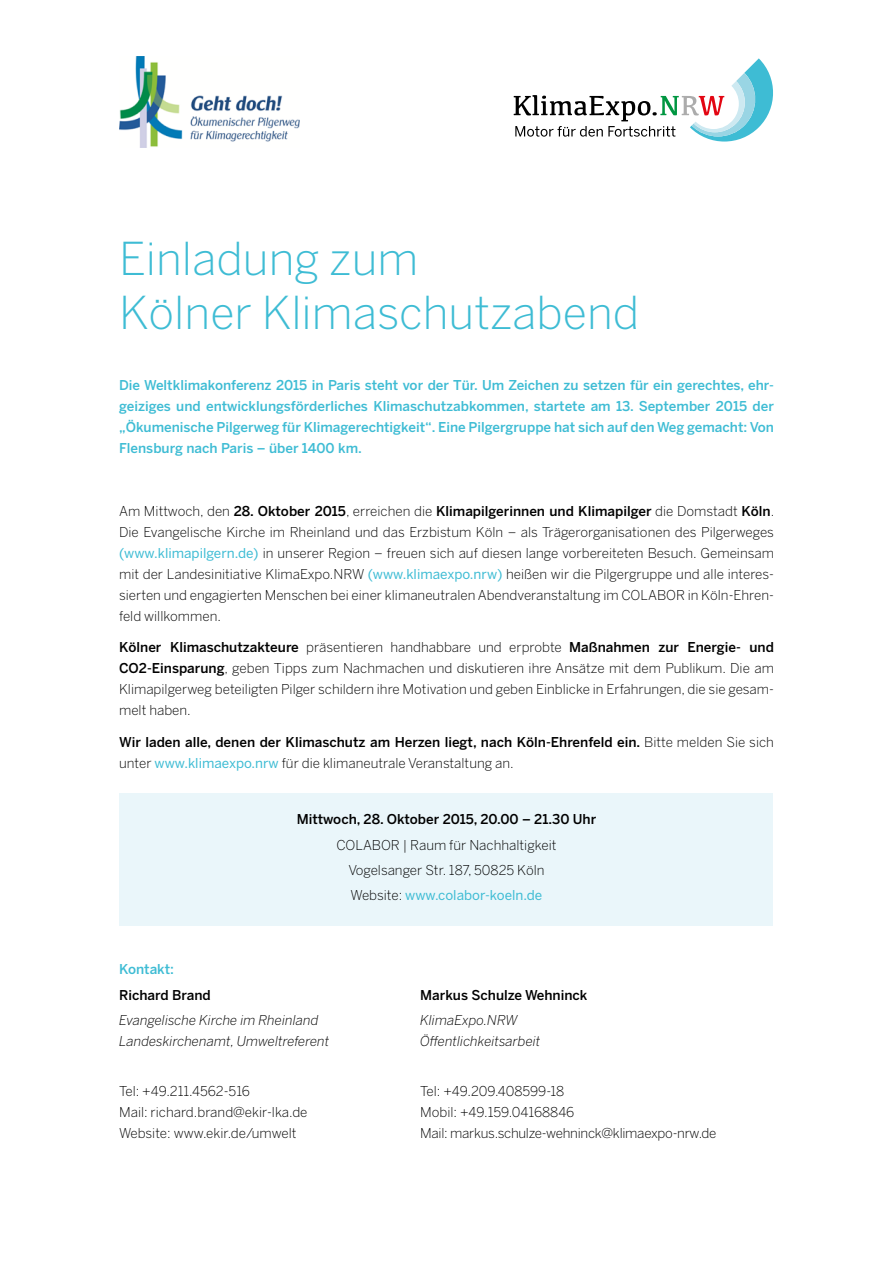
<style>
.page{position:relative;width:893px;height:1263px;background:#fff}
.page>*{position:absolute;margin:0;border:0;box-sizing:border-box;transform-origin:0 0}
.t1{font:300 45px/54px "Benton Sans";color:#3ebcd4}
.t2{font:300 13.5px/21px "Benton Sans";color:#000;text-align:justify}
.t3{font:500 13.5px/21px "Benton Sans";color:#3ebcd4;text-align:justify}
.t4{font:500 13.5px/21px "Benton Sans";color:#000}
.t5{font:italic 300 13.5px/21px "Benton Sans";color:#000}
.t6{font:300 13.5px/21px "Benton Sans";letter-spacing:-.02em;color:#000}
.s1{font-weight:500}
.s2{font-weight:400;color:#3ebcd4}
.s3{font-weight:300}
</style>
<div class="page">
<div style="left:120px;top:793px;width:653px;height:133px;background:#eaf6fa"></div>
<svg style="left:514px;top:58px;width:259px;height:84px"></svg>
<img style="left:119px;top:56px;width:180px;height:91px">
<h1 class="t1" style="left:119px;top:231px;width:522px">Einladung zum<br>Kölner Klimaschutzabend</h1>
<p class="t3" style="left:119px;top:374px;width:656px">Die Weltklimakonferenz 2015 in Paris steht vor der Tür. Um Zeichen zu setzen für ein gerechtes, ehr&shy;geiziges und entwicklungsförderliches Klimaschutzabkommen, startete am 13. September 2015 der „Ökumenische Pilgerweg für Klimagerechtigkeit“. Eine Pilgergruppe hat sich auf den Weg gemacht: Von Flensburg nach Paris – über 1400 km.</p>
<p class="t2" style="left:119px;top:500px;width:657px">Am Mittwoch, den <span class="s1">28. Oktober 2015</span>, erreichen die <span class="s1">Klimapilgerinnen und Klimapilger</span> die Domstadt <span class="s1">Köln</span>.<br>Die Evangelische Kirche im Rheinland und das Erzbistum Köln – als Trägerorganisationen des Pilgerweges <span class="s2">(www.klimapilgern.de)</span> in unserer Region – freuen sich auf diesen lange vorbereiteten Besuch. Gemeinsam mit der Landesinitiative KlimaExpo.NRW <span class="s2">(www.klimaexpo.nrw)</span> heißen wir die Pilgergruppe und alle interes&shy;sierten und engagierten Menschen bei einer klimaneutralen Abendveranstaltung im COLABOR in Köln-Ehren&shy;feld willkommen.</p>
<p class="t2" style="left:119px;top:637px;width:656px"><span class="s1">Kölner Klimaschutzakteure</span> präsentieren handhabbare und erprobte <span class="s1">Maßnahmen zur Energie- und CO2-Einsparung</span>, geben Tipps zum Nachmachen und diskutieren ihre Ansätze mit dem Publikum. Die am Klimapilgerweg beteiligten Pilger schildern ihre Motivation und geben Einblicke in Erfahrungen, die sie gesam&shy;melt haben.</p>
<p class="t4" style="left:119px;top:731px;width:656px">Wir laden alle, denen der Klimaschutz am Herzen liegt, nach Köln-Ehrenfeld ein. <span class="s3">Bitte melden Sie sich unter</span> <span class="s2">www.klimaexpo.nrw</span> <span class="s3">für die klimaneutrale Veranstaltung an.</span></p>
<p class="t4" style="left:297px;top:809px;width:301px">Mittwoch, 28. Oktober 2015, 20.00 – 21.30 Uhr</p>
<p class="t2" style="left:336px;top:832px;width:222px;line-height:25.2px;text-align:center">COLABOR | Raum für Nachhaltigkeit<br>Vogelsanger Str. 187, 50825 Köln<br>Website: <span class="s2">www.colabor-koeln.de</span></p>
<p class="t3" style="left:119px;top:959px;width:56px">Kontakt:</p>
<p class="t4" style="left:119px;top:984px;width:93px">Richard Brand</p>
<p class="t5" style="left:119px;top:1009px;width:212px">Evangelische Kirche im Rheinland<br>Landeskirchenamt, Umweltreferent</p>
<p class="t2" style="left:119px;top:1081px;width:190px;text-align:left">Tel: +49.211.4562-516<br>Mail: richard.brand@ekir-lka.de<br>Website: www.ekir.de/umwelt</p>
<p class="t4" style="left:420px;top:984px;width:169px">Markus Schulze Wehninck</p>
<p class="t5" style="left:420px;top:1009px;width:122px">KlimaExpo.NRW<br>Öffentlichkeitsarbeit</p>
<p class="t6" style="left:420px;top:1081px;width:298px">Tel: +49.209.408599-18<br>Mobil: +49.159.04168846<br>Mail: markus.schulze-wehninck@klimaexpo-nrw.de</p>
</div>
